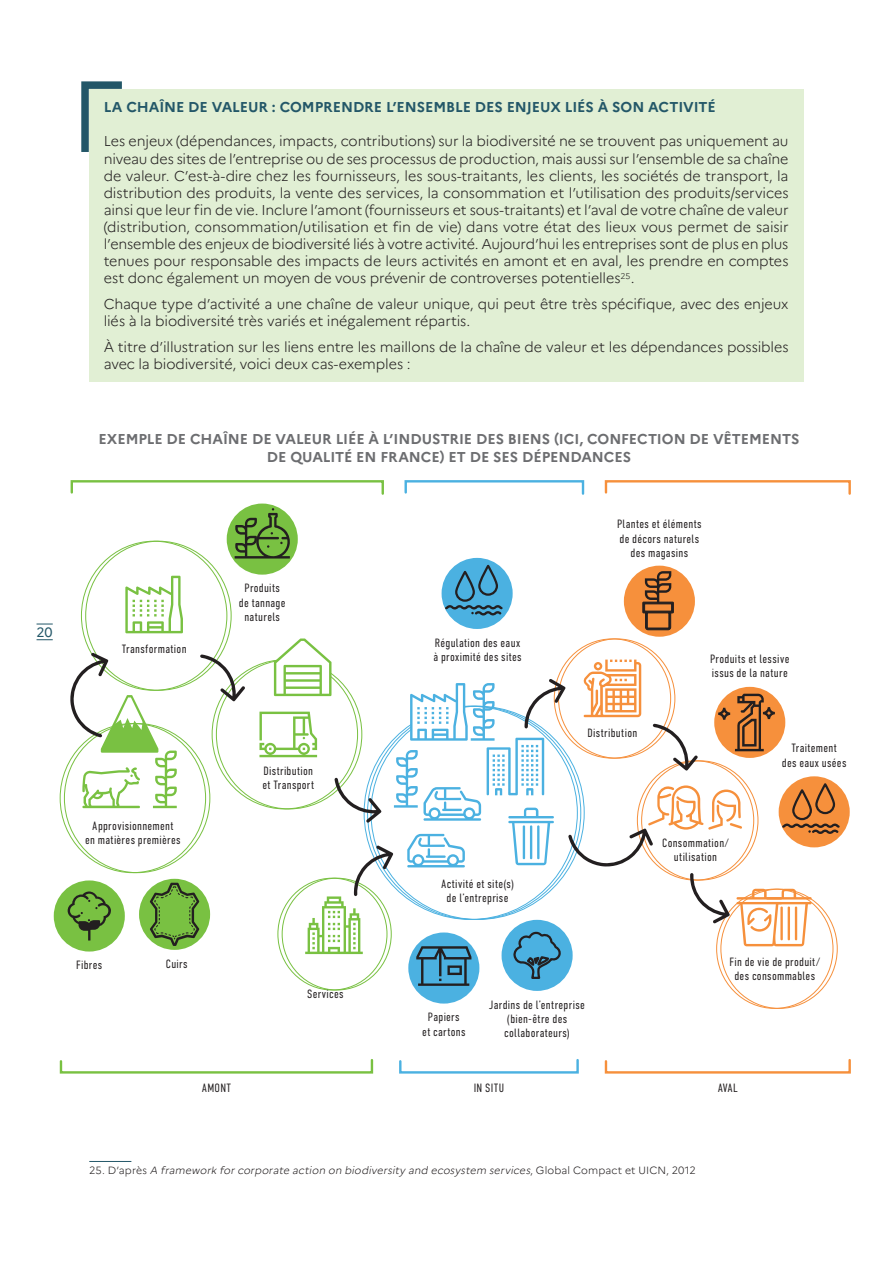
<style>
.page{position:relative;width:893px;height:1263px;background:#fff}
.page>*{position:absolute;margin:0;border:0;box-sizing:border-box;transform-origin:0 0}
.texte_courant{font:300 14.25px/17.1px "Marianne";letter-spacing:-.01em;color:#231f20}
.texte_courant-2{font:700 14.25px/17.1px "Marianne";letter-spacing:-.005em;color:#6c6d70;text-align:center}
.texte_courant-3{font:700 14.25px "Marianne";letter-spacing:-.005em;color:#235768}
.Chapô{font:13.5px "Marianne";color:#235768}
.texte_courant-4{font:300 12px/14.4px "DIN Condensed";letter-spacing:.025em;color:#231f20;text-align:center}
.Notes{font:italic 300 10.5px "Marianne";color:#231f20}
.s1{font-style:normal}
</style>
<div class="page">
<svg style="left:37px;top:639px;width:16px;height:1px"></svg>
<svg style="left:37px;top:624px;width:16px;height:1px"></svg>
<hr style="left:89px;top:1161px;width:42px;height:1px;background:#235768">
<svg style="left:81px;top:81px;width:41px;height:71px"></svg>
<div style="left:89px;top:89px;width:714px;height:292px;background:#e1efd4"></div>
<svg style="left:70px;top:480px;width:314px;height:15px"></svg>
<svg style="left:404px;top:480px;width:181px;height:15px"></svg>
<svg style="left:604px;top:480px;width:247px;height:15px"></svg>
<svg style="left:125px;top:576px;width:58px;height:57px"></svg>
<svg style="left:59px;top:1059px;width:315px;height:15px"></svg>
<svg style="left:399px;top:1059px;width:180px;height:15px"></svg>
<svg style="left:604px;top:1059px;width:247px;height:15px"></svg>
<div style="left:779px;top:776px;width:71px;height:71px;background:#f6903c;border-radius:50%"></div>
<div style="left:442px;top:558px;width:71px;height:71px;background:#4bb1e1;border-radius:50%"></div>
<svg style="left:445px;top:605px;width:58px;height:10px"></svg>
<div style="left:455px;top:571px;width:20px;height:31px;border:2px solid #231f20;border-radius:9px"></div>
<div style="left:478px;top:565px;width:20px;height:31px;border:2px solid #231f20;border-radius:9px"></div>
<div style="left:624px;top:566px;width:71px;height:71px;background:#f6903c;border-radius:50%"></div>
<svg style="left:642px;top:571px;width:32px;height:59px"></svg>
<div style="left:227px;top:503px;width:71px;height:72px;background:#79c142;border-radius:50%"></div>
<svg style="left:235px;top:508px;width:56px;height:50px"></svg>
<div style="left:139px;top:879px;width:71px;height:71px;background:#79c142;border-radius:50%"></div>
<svg style="left:150px;top:883px;width:49px;height:63px"></svg>
<div style="left:54px;top:880px;width:71px;height:71px;background:#79c142;border-radius:50%"></div>
<svg style="left:68px;top:891px;width:43px;height:49px"></svg>
<svg style="left:200px;top:654px;width:45px;height:47px"></svg>
<svg style="left:70px;top:653px;width:107px;height:155px"></svg>
<svg style="left:259px;top:638px;width:581px;height:363px"></svg>
<p class="Chapô" style="left:37px;top:623px;width:18px">20</p>
<p class="texte_courant-3" style="left:104px;top:98px;width:614px">LA CHAÎNE DE VALEUR : COMPRENDRE L’ENSEMBLE DES ENJEUX LIÉS À SON ACTIVITÉ</p>
<p class="texte_courant" style="left:104px;top:133px;width:686px;text-align:justify">Les enjeux (dépendances, impacts, contributions) sur la biodiversité ne se trouvent pas uniquement au niveau des sites de l’entreprise ou de ses processus de production, mais aussi sur l’ensemble de sa chaîne de valeur. C’est-à-dire chez les fournisseurs, les sous-traitants, les clients, les sociétés de transport, la distribution des produits, la vente des services, la consommation et l’utilisation des produits/services ainsi que leur fin de vie. Inclure l’amont (fournisseurs et sous-traitants) et l’aval de votre chaîne de valeur (distribution, consommation/utilisation et fin de vie) dans votre état des lieux vous permet de saisir l’ensemble des enjeux de biodiversité liés à votre activité. Aujourd’hui les entreprises sont de plus en plus tenues pour responsable des impacts de leurs activités en amont et en aval, les prendre en comptes est donc également un moyen de vous prévenir de controverses potentielles<sup>25</sup>.</p>
<p class="texte_courant" style="left:104px;top:295px;width:686px">Chaque type d’activité a une chaîne de valeur unique, qui peut être très spécifique, avec des enjeux liés à la biodiversité très variés et inégalement répartis.</p>
<p class="texte_courant" style="left:104px;top:338px;width:686px">À titre d’illustration sur les liens entre les maillons de la chaîne de valeur et les dépendances possibles avec la biodiversité, voici deux cas-exemples :</p>
<p class="texte_courant-2" style="left:99px;top:431px;width:702px">EXEMPLE DE CHAÎNE DE VALEUR LIÉE À L’INDUSTRIE DES BIENS (ICI, CONFECTION DE VÊTEMENTS<br>DE QUALITÉ EN FRANCE) ET DE SES DÉPENDANCES</p>
<p class="texte_courant-4" style="left:122px;top:642px;width:66px">Transformation</p>
<p class="texte_courant-4" style="left:92px;top:818px;width:83px">Approvisionnement</p>
<p class="texte_courant-4" style="left:85px;top:833px;width:97px">en matières premières</p>
<p class="texte_courant-4" style="left:244px;top:581px;width:37px">Produits</p>
<p class="texte_courant-4" style="left:239px;top:595px;width:48px">de tannage</p>
<p class="texte_courant-4" style="left:244px;top:610px;width:37px">naturels</p>
<p class="texte_courant-4" style="left:263px;top:764px;width:51px">Distribution</p>
<p class="texte_courant-4" style="left:262px;top:778px;width:53px">et Transport</p>
<p class="texte_courant-4" style="left:435px;top:635px;width:87px">Régulation des eaux</p>
<p class="texte_courant-4" style="left:433px;top:650px;width:90px">à proximité des sites</p>
<p class="texte_courant-4" style="left:441px;top:877px;width:74px">Activité et site(s)</p>
<p class="texte_courant-4" style="left:447px;top:891px;width:63px">de l’entreprise</p>
<p class="texte_courant-4" style="left:617px;top:517px;width:86px">Plantes et éléments</p>
<p class="texte_courant-4" style="left:620px;top:531px;width:81px">de décors naturels</p>
<p class="texte_courant-4" style="left:631px;top:546px;width:59px">des magasins</p>
<p class="texte_courant-4" style="left:588px;top:726px;width:51px">Distribution</p>
<p class="texte_courant-4" style="left:710px;top:652px;width:81px">Produits et lessive</p>
<p class="texte_courant-4" style="left:712px;top:666px;width:77px">issus de la nature</p>
<p class="texte_courant-4" style="left:791px;top:741px;width:47px">Traitement</p>
<p class="texte_courant-4" style="left:782px;top:756px;width:66px">des eaux usées</p>
<p class="texte_courant-4" style="left:662px;top:835px;width:68px">Consommation/</p>
<p class="texte_courant-4" style="left:674px;top:850px;width:45px">utilisation</p>
<p class="texte_courant-4" style="left:76px;top:958px;width:28px">Fibres</p>
<p class="texte_courant-4" style="left:166px;top:956px;width:23px">Cuirs</p>
<p class="texte_courant-4" style="left:307px;top:987px;width:38px">Services</p>
<p class="texte_courant-4" style="left:428px;top:1010px;width:33px">Papiers</p>
<p class="texte_courant-4" style="left:422px;top:1024px;width:45px">et cartons</p>
<p class="texte_courant-4" style="left:489px;top:997px;width:97px">Jardins de l’entreprise</p>
<p class="texte_courant-4" style="left:507px;top:1012px;width:62px">(bien-être des</p>
<p class="texte_courant-4" style="left:504px;top:1026px;width:67px">collaborateurs)</p>
<p class="texte_courant-4" style="left:729px;top:955px;width:92px">Fin de vie de produit/ des consommables</p>
<p class="texte_courant-4" style="left:202px;top:1080px;width:31px">AMONT</p>
<p class="texte_courant-4" style="left:474px;top:1080px;width:32px">IN SITU</p>
<p class="texte_courant-4" style="left:718px;top:1080px;width:22px">AVAL</p>
<p class="Notes" style="left:89px;top:1163px;width:608px"><span class="s1">2 5 . D ’ a p rè s</span> A framework forcorporate action on biodiversity and ecosystem services<span class="s1">, G l o b a l C o m p a c t et U I C N , 2 01 2</span></p>
</div>
